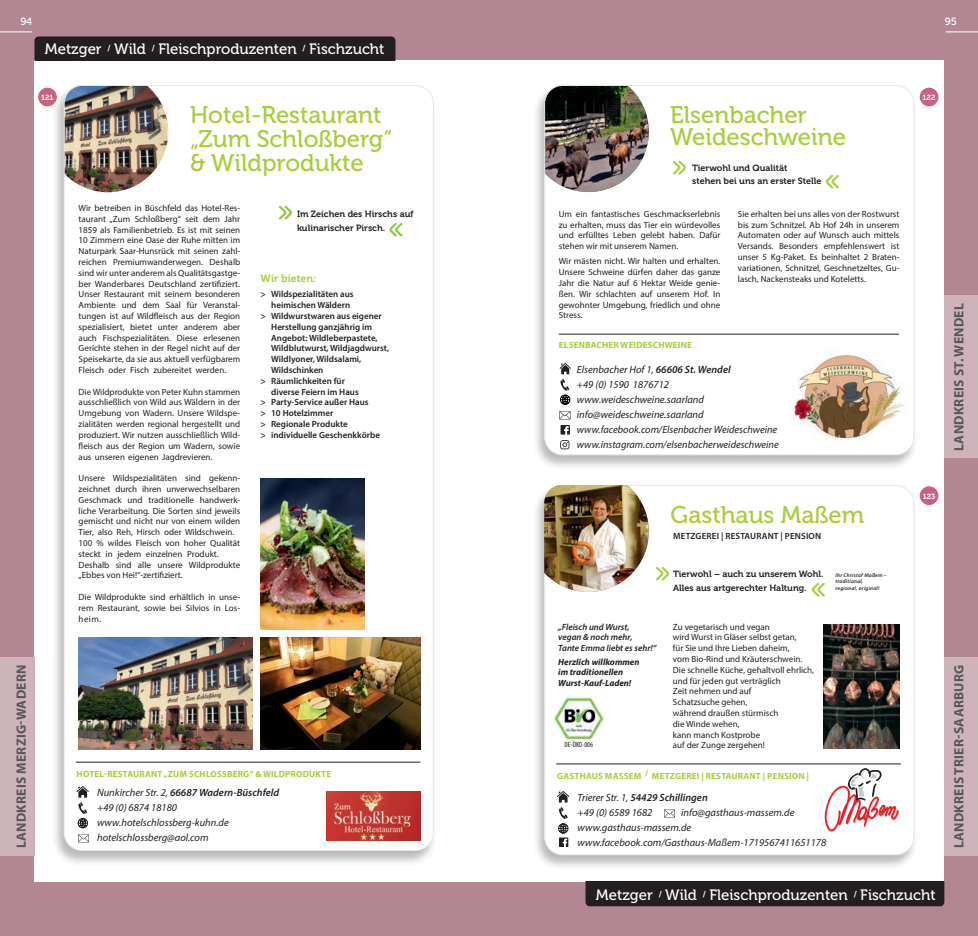
<style>
.page{position:relative;width:978px;height:936px;background:#fff}
.page>*{position:absolute;margin:0;border:0;box-sizing:border-box;transform-origin:0 0}
.t1{font:24px/24px "Museo 500";color:#a6ce39}
.t2{font:24px "Museo 500";color:#a8ce39}
.t3{font:15px "Museo 500";color:#fff}
.t4{font:700 13.5px "Myriad Pro";letter-spacing:.02em;color:#57585a}
.t5{font:italic 10.5px/15px "Myriad Pro";color:#231f20}
.t6{font:10.5px "Museo 700";color:#a6ce39}
.t7{font:10.5px "Museo 500";color:#fff}
.t8{font:9px/10.8px "Myriad Pro";color:#231f20;text-align:justify}
.t9{font:600 9px "Myriad Pro";color:#231f20}
.t10{font:9px/13.5px "Museo 700";color:#231f20}
.t11{font:700 9px "Myriad Pro";letter-spacing:.02em;color:#a6ce39}
.t12{font:italic 600 9px/10.8px "Myriad Pro";color:#231f20}
.t13{font:italic 700 9px/10.8px "Myriad Pro";color:#231f20}
.t14{font:700 9px "Myriad Pro";letter-spacing:.02em;color:#a8ce39}
.t15{font:600 9px "Myriad Pro";letter-spacing:.02em;color:#231f20}
.t16{font:condensed 7.5px "Myriad Pro";color:#231f20}
.t17{font:7.5px "Museo 700";color:#fff}
.t18{font:italic 600 5.4px/6.4px "Myriad Pro";letter-spacing:.04em;color:#231f20}
.s1{color:#cfb3ba}
.s2{font-weight:600}
</style>
<div class="page">
<div style="left:0;top:0;width:978px;height:935px;background:#b38694"></div>
<div style="left:34px;top:61px;width:910px;height:820px;background:#fff"></div>
<div style="left:34px;top:36px;width:361px;height:25px;background:#231f20"></div>
<div style="left:585px;top:881px;width:359px;height:25px;background:#231f20"></div>
<hr style="left:946px;top:32px;width:32px;height:1px;background:#fff">
<hr style="left:0;top:32px;width:32px;height:1px;background:#fff">
<div style="left:51px;top:84px;width:387px;height:782px;background:#231f20;opacity:.31"></div>
<div style="left:64px;top:85px;width:369px;height:765px;background:#fff;border-radius:18px"></div>
<img style="left:64px;top:85px;width:104px;height:107px">
<hr style="left:76px;top:761px;width:344px;height:1px;background:#231f20">
<svg style="left:77px;top:786px;width:12px;height:42px"></svg>
<svg style="left:78px;top:834px;width:11px;height:8px"></svg>
<img style="left:78px;top:637px;width:175px;height:112px">
<img style="left:261px;top:637px;width:159px;height:112px">
<img style="left:261px;top:478px;width:103px;height:152px">
<img style="left:326px;top:791px;width:94px;height:49px">
<div style="left:532px;top:84px;width:386px;height:386px;background:#231f20;opacity:.31"></div>
<div style="left:545px;top:85px;width:369px;height:370px;background:#fff;border-radius:18px"></div>
<img style="left:545px;top:85px;width:104px;height:107px">
<div style="left:544px;top:85px;width:370px;height:370px;border:1px solid #e6e7e9;border-radius:18px"></div>
<hr style="left:559px;top:334px;width:340px;height:1px;background:#231f20">
<svg style="left:559px;top:411px;width:11px;height:8px"></svg>
<svg style="left:560px;top:425px;width:10px;height:24px"></svg>
<svg style="left:559px;top:363px;width:12px;height:42px"></svg>
<img style="left:792px;top:354px;width:112px;height:86px">
<div style="left:532px;top:484px;width:386px;height:386px;background:#231f20;opacity:.31"></div>
<div style="left:545px;top:485px;width:369px;height:369px;background:#fff;border-radius:18px"></div>
<hr style="left:556px;top:763px;width:345px;height:1px;background:#231f20">
<svg style="left:664px;top:809px;width:11px;height:8px"></svg>
<svg style="left:557px;top:791px;width:12px;height:56px"></svg>
<svg style="left:825px;top:768px;width:74px;height:64px"></svg>
<img style="left:544px;top:485px;width:105px;height:107px">
<img style="left:824px;top:625px;width:76px;height:123px">
<img style="left:554px;top:696px;width:50px;height:44px">
<svg style="left:37px;top:86px;width:21px;height:22px"></svg>
<svg style="left:918px;top:86px;width:22px;height:22px"></svg>
<svg style="left:918px;top:485px;width:22px;height:21px"></svg>
<div style="left:0;top:657px;width:34px;height:198px;background:#cfb3ba"></div>
<div style="left:944px;top:657px;width:34px;height:198px;background:#cfb3ba"></div>
<div style="left:944px;top:295px;width:34px;height:162px;background:#cfb3ba"></div>
<p class="t7" style="left:20px;top:16px;width:13px">94</p>
<p class="t7" style="left:945px;top:16px;width:14px">95</p>
<h2 class="t3" style="left:45px;top:40px;width:341px">Metzger <sup>/</sup> Wild <sup>/</sup> Fleischproduzenten <sup>/</sup> Fischzucht</h2>
<p class="t17" style="left:41px;top:93px;width:14px">121</p>
<p class="t17" style="left:923px;top:93px;width:14px">122</p>
<h1 class="t1" style="left:190px;top:103px;width:204px">Hotel-Restaurant „Zum Schloßberg“ &amp; Wildprodukte</h1>
<h1 class="t1" style="left:670px;top:103px;width:177px;line-height:22.5px">Elsenbacher<br>Weideschweine</h1>
<p class="t10" style="left:692px;top:161px;width:131px">Tierwohl und Qualität<br>stehen bei uns an erster Stelle</p>
<p class="t8" style="left:79px;top:202px;width:163px">Wir betreiben in Büschfeld das Hotel-Res&shy;taurant „Zum Schloßberg“ seit dem Jahr 1859 als Familienbetrieb. Es ist mit seinen 10 Zimmern eine Oase der Ruhe mitten im Naturpark Saar-Hunsrück mit seinen zahl&shy;reichen Premiumwanderwegen. Deshalb sind wir unter anderem als Qualitätsgastge&shy;ber Wanderbares Deutschland zertifiziert.<br>Unser Restaurant mit seinem besonderen Ambiente und dem Saal für Veranstal&shy;tungen ist auf Wildfleisch aus der Region spezialisiert, bietet unter anderem aber auch Fischspezialitäten. Diese erlesenen Gerichte stehen in der Regel nicht auf der Speisekarte, da sie aus aktuell verfügbarem Fleisch oder Fisch zubereitet werden.</p>
<p class="t8" style="left:79px;top:386px;width:163px">Die Wildprodukte von Peter Kuhn stammen ausschließlich von Wild aus Wäldern in der Umgebung von Wadern. Unsere Wildspe&shy;zialitäten werden regional hergestellt und produziert. Wir nutzen ausschließlich Wild&shy;fleisch aus der Region um Wadern, sowie aus unseren eigenen Jagdrevieren.</p>
<p class="t8" style="left:79px;top:472px;width:163px;text-align:left">Unsere Wildspezialitäten sind gekenn&shy;zeichnet durch ihren unverwechselbaren Geschmack und traditionelle handwerk&shy;liche Verarbeitung. Die Sorten sind jeweils gemischt und nicht nur von einem wilden Tier, also Reh, Hirsch oder Wildschwein.<br>100 % wildes Fleisch von hoher Qualität steckt in jedem einzelnen Produkt.<br>Deshalb sind alle unsere Wildprodukte „Ebbes von Hei!“-zertifiziert.</p>
<p class="t8" style="left:79px;top:591px;width:163px">Die Wildprodukte sind erhältlich in unse&shy;rem Restaurant, sowie bei Silvios in Los&shy;heim.</p>
<p class="t8" style="left:559px;top:208px;width:163px">Um ein fantastisches Geschmackserlebnis zu erhalten, muss das Tier ein würdevolles und erfülltes Leben gelebt haben. Dafür stehen wir mit unserem Namen.</p>
<p class="t8" style="left:559px;top:256px;width:163px">Wir mästen nicht. Wir halten und erhalten.<br>Unsere Schweine dürfen daher das ganze Jahr die Natur auf 6 Hektar Weide genie&shy;ßen. Wir schlachten auf unserem Hof. In gewohnter Umgebung, friedlich und ohne Stress.</p>
<p class="t8" style="left:738px;top:208px;width:163px">Sie erhalten bei uns alles von der Rostwurst bis zum Schnitzel. Ab Hof 24h in unserem Automaten oder auf Wunsch auch mittels Versands. Besonders empfehlenswert ist unser 5 Kg-Paket. Es beinhaltet 2 Braten&shy;variationen, Schnitzel, Geschnetzeltes, Gu&shy;lasch, Nackensteaks und Koteletts.</p>
<p class="t10" style="left:297px;top:207px;width:118px">Im Zeichen des Hirschs auf kulinarischer Pirsch.</p>
<p class="t6" style="left:261px;top:273px;width:57px">Wir bieten:</p>
<p class="t9" style="left:261px;top:288px;width:95px">&gt; Wildspezialitäten aus</p>
<p class="t9" style="left:271px;top:299px;width:80px">heimischen Wäldern</p>
<p class="t9" style="left:261px;top:310px;width:123px">&gt; Wildwurstwaren aus eigener</p>
<p class="t9" style="left:271px;top:321px;width:102px">Herstellung ganzjährig im</p>
<p class="t9" style="left:271px;top:332px;width:108px">Angebot: Wildleberpastete,</p>
<p class="t9" style="left:271px;top:342px;width:119px">Wildblutwurst, Wildjagdwurst,</p>
<p class="t9" style="left:271px;top:353px;width:92px">Wildlyoner, Wildsalami,</p>
<p class="t9" style="left:271px;top:364px;width:54px">Wildschinken</p>
<p class="t9" style="left:261px;top:375px;width:86px">&gt; Räumlichkeiten für</p>
<p class="t9" style="left:271px;top:386px;width:89px">diverse Feiern im Haus</p>
<p class="t9" style="left:261px;top:396px;width:110px">&gt; Party-Service außer Haus</p>
<p class="t9" style="left:261px;top:407px;width:74px">&gt; 10 Hotelzimmer</p>
<p class="t9" style="left:261px;top:418px;width:89px">&gt; Regionale Produkte</p>
<p class="t9" style="left:261px;top:429px;width:121px">&gt; individuelle Geschenkkörbe</p>
<h3 class="t4" style="left:950px;top:451px;width:157px;rotate:-90deg">LANDKREIS ST. WENDEL<span class="s1">S</span></h3>
<p class="t11" style="left:559px;top:339px;width:134px">ELSENBACHER WEIDESCHWEINE</p>
<p class="t5" style="left:577px;top:362px;width:203px">Elsenbacher Hof 1, <span class="s2">66606 St. Wendel<br></span>+49 (0) 1590 1876712 www.weideschweine.saarland info@weideschweine.saarland www.facebook.com/Elsenbacher Weideschweine www.instagram.com/elsenbacherweideschweine</p>
<p class="t17" style="left:923px;top:492px;width:14px">123</p>
<h1 class="t2" style="left:671px;top:501px;width:195px">Gasthaus Maßem</h1>
<p class="t15" style="left:673px;top:530px;width:150px">METZGEREI | RESTAURANT | PENSION</p>
<p class="t10" style="left:673px;top:567px;width:152px">Tierwohl – auch zu unserem Wohl.<br>Alles aus artgerechter Haltung.</p>
<p class="t18" style="left:836px;top:571px;width:53px">Ihr Christof Maßem – traditional,<br>regional, original!</p>
<p class="t12" style="left:558px;top:621px;width:100px">„Fleisch und Wurst,<br>vegan &amp; noch mehr,<br>Tante Emma liebt es sehr!“</p>
<p class="t13" style="left:558px;top:655px;width:83px">Herzlich willkommen im traditionellen<br>Wurst-Kauf-Laden!</p>
<p class="t8" style="left:673px;top:621px;width:143px;text-align:left">Zu vegetarisch und vegan<br>wird Wurst in Gläser selbst getan,<br>für Sie und Ihre Lieben daheim,<br>vom Bio-Rind und Kräuterschwein.<br>Die schnelle Küche, gehaltvoll ehrlich, und für jeden gut verträglich<br>Zeit nehmen und auf<br>Schatzsuche gehen,<br>während draußen stürmisch<br>die Winde wehen,<br>kann manch Kostprobe<br>auf der Zunge zergehen!</p>
<h3 class="t4" style="left:13px;top:848px;width:193px;rotate:-90deg">LANDKREIS MERZIG-WADERN<span class="s1">S</span></h3>
<h3 class="t4" style="left:950px;top:848px;width:193px;rotate:-90deg">LANDKREIS TRIER-SAARBURG<span class="s1">S</span></h3>
<p class="t16" style="left:565px;top:740px;width:30px">DE-ÖKO-006</p>
<p class="t14" style="left:557px;top:770px;width:254px">GASTHAUS MASSEM / METZGEREI | RESTAURANT | PENSION |</p>
<p class="t5" style="left:578px;top:790px;width:132px">Trierer Str. 1, <span class="s2">54429 Schillingen </span>+49 (0) 6589 1682</p>
<p class="t11" style="left:77px;top:768px;width:256px">HOTEL-RESTAURANT „ZUM SCHLOSSBERG“ &amp; WILDPRODUKTE</p>
<p class="t5" style="left:97px;top:785px;width:184px">Nunkircher Str. 2, <span class="s2">66687 Wadern-Büschfeld </span>+49 (0) 6874 18180 www.hotelschlossberg-kuhn.de hotelschlossberg@aol.com</p>
<p class="t5" style="left:578px;top:805px;width:250px;text-indent:103px">info@gasthaus-massem.de www.gasthaus-massem.de www.facebook.com/Gasthaus-Maßem-1719567411651178</p>
<h2 class="t3" style="left:596px;top:886px;width:341px">Metzger <sup>/</sup> Wild <sup>/</sup> Fleischproduzenten <sup>/</sup> Fischzucht</h2>
</div>
